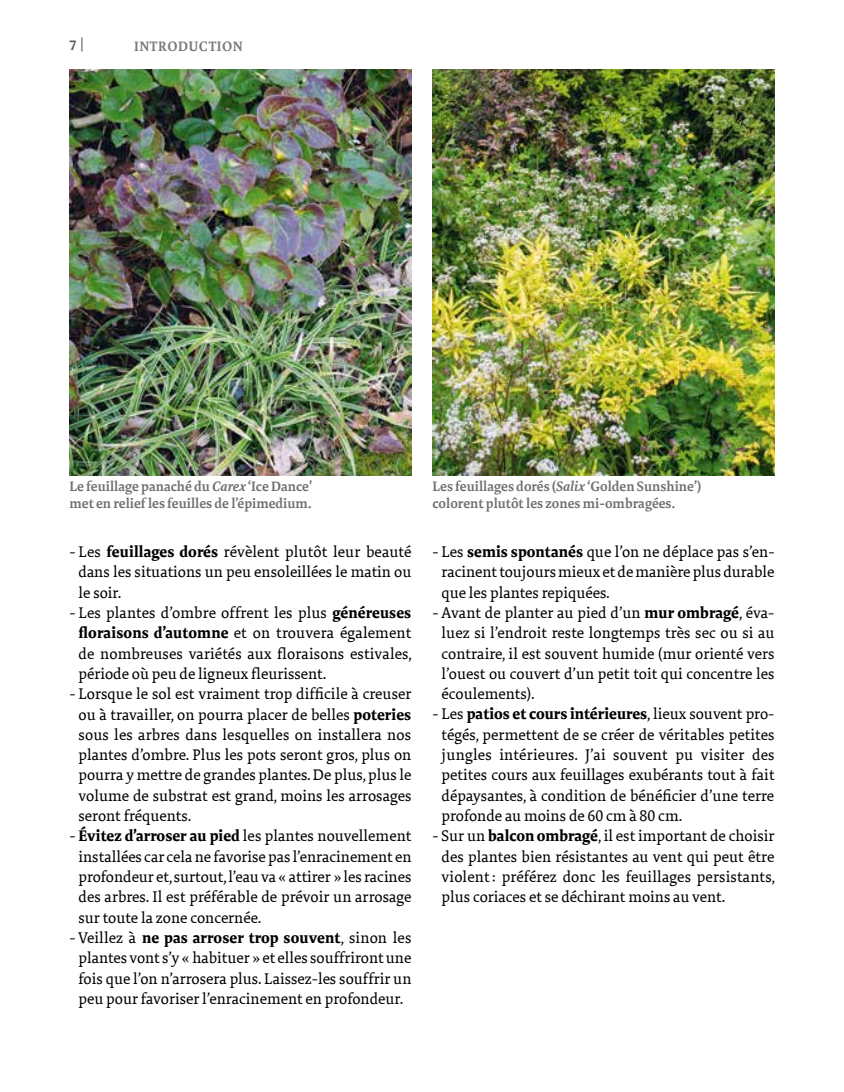
<style>
.page{position:relative;width:844px;height:1092px;background:#fff}
.page>*{position:absolute;margin:0;border:0;box-sizing:border-box;transform-origin:0 0}
.t1{font:15.75px/20.3px "Tundra Offc";color:#000;text-align:justify}
.t2{font:600 14px/16.8px "Tundra Offc";color:#706f6f}
.t3{font:600 14px "Tundra Offc";letter-spacing:.05em;color:#575756}
.s1{font-style:italic}
.s2{font-weight:700}
</style>
<div class="page">
<img style="left:69px;top:69px;width:342px;height:406px">
<img style="left:432px;top:69px;width:342px;height:406px">
<p class="t3" style="left:69px;top:36px;width:16px">7 |</p>
<p class="t3" style="left:134px;top:39px;width:110px">INTRODUCTION</p>
<p class="t2" style="left:69px;top:479px;width:244px">Le feuillage panaché du <span class="s1">Carex</span> ‘Ice Dance’ met en relief les feuilles de l’épimedium.</p>
<p class="t2" style="left:432px;top:479px;width:270px">Les feuillages dorés (<span class="s1">Salix</span> ‘Golden Sunshine’) colorent plutôt les zones mi-ombragées.</p>
<p class="t1" style="left:78px;top:542px;width:334px;text-indent:-9px">- Les <span class="s2">feuillages dorés</span> révèlent plutôt leur beauté dans les situations un peu ensoleillées le matin ou le soir.</p>
<p class="t1" style="left:78px;top:603px;width:335px;text-indent:-9px">- Les plantes d’ombre offrent les plus <span class="s2">généreuses floraisons d’automne</span> et on trouvera également de nombreuses variétés aux floraisons estivales, période où peu de ligneux fleurissent.</p>
<p class="t1" style="left:78px;top:684px;width:334px;text-indent:-9px">- Lorsque le sol est vraiment trop difficile à creuser ou à travailler, on pourra placer de belles <span class="s2">poteries </span>sous les arbres dans lesquelles on installera nos plantes d’ombre. Plus les pots seront gros, plus on pourra y mettre de grandes plantes. De plus, plus le volume de substrat est grand, moins les arrosages seront fréquents.</p>
<p class="t1" style="left:78px;top:826px;width:334px;text-indent:-9px">- <span class="s2">Évitez d’arroser au pied</span> les plantes nouvellement installées car cela ne favorise pas l’enracinement en profondeur et, surtout, l’eau va « attirer » les racines des arbres. Il est préférable de prévoir un arrosage sur toute la zone concernée.</p>
<p class="t1" style="left:69px;top:928px;width:343px;text-align:center">- Veillez à <span class="s2">ne pas arroser trop souvent</span>, sinon les plantes vont s’y « habituer » et elles souffriront une fois que l’on n’arrosera plus. Laissez-les souffrir un peu pour favoriser l’enracinement en profondeur.</p>
<p class="t1" style="left:441px;top:542px;width:334px;text-indent:-9px">- Les <span class="s2">semis spontanés</span> que l’on ne déplace pas s’en&shy;racinent toujours mieux et de manière plus durable que les plantes repiquées.</p>
<p class="t1" style="left:441px;top:603px;width:334px;text-indent:-9px">- Avant de planter au pied d’un <span class="s2">mur ombragé</span>, éva&shy;luez si l’endroit reste longtemps très sec ou si au contraire, il est souvent humide (mur orienté vers l’ouest ou couvert d’un petit toit qui concentre les écoulements).</p>
<p class="t1" style="left:441px;top:704px;width:334px;text-indent:-9px">- Les <span class="s2">patios et cours intérieures</span>, lieux souvent pro&shy;tégés, permettent de se créer de véritables petites jungles intérieures. J’ai souvent pu visiter des petites cours aux feuillages exubérants tout à fait dépaysantes, à condition de bénéficier d’une terre profonde au moins de 60 cm à 80 cm.</p>
<p class="t1" style="left:441px;top:826px;width:335px;text-indent:-9px">- Sur un <span class="s2">balcon ombragé</span>, il est important de choisir des plantes bien résistantes au vent qui peut être violent: préférez donc les feuillages persistants, plus coriaces et se déchirant moins au vent.</p>
</div>
